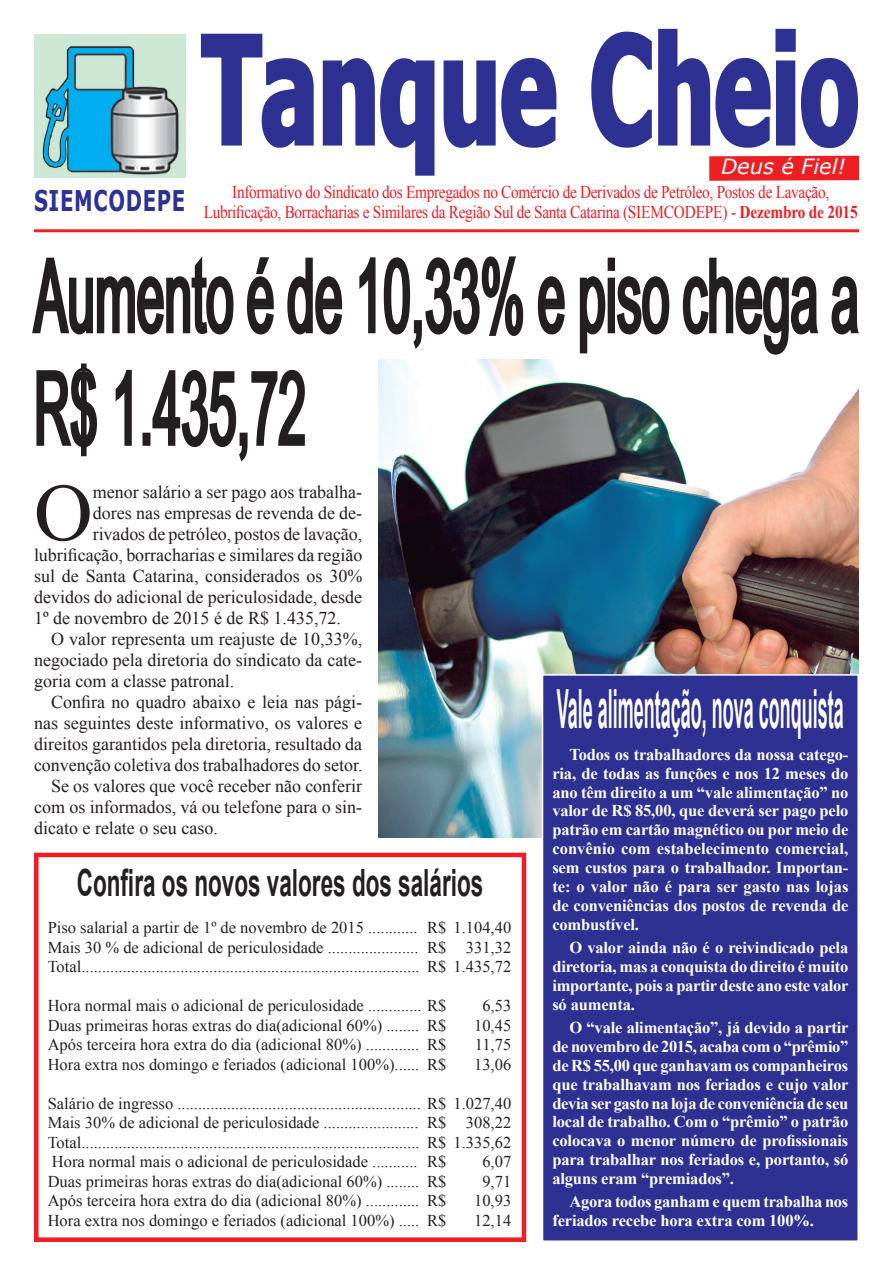
<style>
.page{position:relative;width:893px;height:1276px;background:#fff}
.page>*{position:absolute;margin:0;border:0;box-sizing:border-box;transform-origin:0 0}
.t1{font:700 149.7px "Tahoma";color:#2e3092;scale:.64 1}
.t2{font:101.4px/112.5px "Arial";color:#231f20;scale:.49 1}
.t3{font:81.45px "Times New Roman";color:#231f20}
.t4{font:700 54px "Arial";color:#fff;scale:.33 1}
.t5{font:700 37.5px "Arial";color:#231f20;scale:.6 1}
.t6{font:700 28.5px "Verdana";letter-spacing:.035em;color:#2e3092;scale:.69 1}
.t7{font:italic 21px "Verdana";color:#fff}
.t8{font:18px "Times New Roman";color:#231f20}
.t9{font:18px/20.2px "Times New Roman";letter-spacing:-.02em;color:#ee1d23;text-align:center;scale:.85 1}
.t10{font:16.5px/19.5px "Times New Roman";color:#231f20;text-align:justify}
.t11{font:700 16.5px/18.9px "Times New Roman";letter-spacing:-.01em;color:#fff;text-align:justify}
.s1{font-weight:700}
</style>
<div class="page">
<div style="left:34px;top:852px;width:492px;height:390px;border:4px solid #ee1d23"></div>
<svg style="left:200px;top:33px;width:114px;height:115px"></svg>
<svg style="left:322px;top:58px;width:113px;height:118px"></svg>
<svg style="left:443px;top:57px;width:114px;height:91px"></svg>
<hr style="left:34px;top:229px;width:825px;height:3px;background:#ee1f23">
<svg style="left:32px;top:256px;width:202px;height:79px"></svg>
<svg style="left:246px;top:257px;width:28px;height:78px"></svg>
<svg style="left:287px;top:257px;width:56px;height:78px"></svg>
<svg style="left:359px;top:256px;width:165px;height:93px"></svg>
<svg style="left:537px;top:276px;width:28px;height:59px"></svg>
<svg style="left:579px;top:276px;width:27px;height:78px"></svg>
<div style="left:608px;top:258px;width:7px;height:13px;border:3px solid #231f20"></div>
<div style="left:608px;top:278px;width:7px;height:55px;border:3px solid #231f20"></div>
<svg style="left:616px;top:276px;width:54px;height:59px"></svg>
<svg style="left:682px;top:257px;width:137px;height:98px"></svg>
<svg style="left:831px;top:276px;width:28px;height:59px"></svg>
<svg style="left:36px;top:363px;width:61px;height:94px"></svg>
<svg style="left:115px;top:369px;width:17px;height:77px"></svg>
<div style="left:142px;top:433px;width:8px;height:13px;border:3px solid #231f20"></div>
<svg style="left:152px;top:369px;width:153px;height:93px"></svg>
<img style="left:34px;top:34px;width:151px;height:143px">
<svg style="left:591px;top:28px;width:268px;height:153px"></svg>
<img style="left:378px;top:360px;width:481px;height:478px">
<div style="left:542px;top:674px;width:317px;height:568px;background:#2e3092;border:2px solid #fff"></div>
<h1 class="t1" style="left:202px;top:-15px;width:1027px">Tanque Cheio</h1>
<p class="t9" style="left:204px;top:181px;width:771px">Informativo do Sindicato dos Empregados no Comércio de Derivados de Petróleo, Postos de Lavação,<br>Lubrificação, Borracharias e Similares da Região Sul de Santa Catarina (SIEMCODEPE) - <span class="s1">Dezembro de 2015</span></p>
<h2 class="t2" style="left:34px;top:241px;width:1685px">Aumento é de 10,33% e piso chega a<br>R$ 1.435,72</h2>
<p class="t7" style="left:721px;top:152px;width:126px">Deus é Fiel!</p>
<h3 class="t6" style="left:34px;top:180px;width:221px">SIEMCODEPE</h3>
<h3 class="t3" style="left:34px;top:458px;width:60px">O</h3>
<p class="t8" style="left:93px;top:480px;width:271px">menor salário a ser pago aos trabalha-</p>
<p class="t8" style="left:93px;top:501px;width:271px">dores nas empresas de revenda de de-</p>
<p class="t8" style="left:93px;top:522px;width:271px">rivados de petróleo, postos de lavação,</p>
<p class="t8" style="left:34px;top:543px;width:330px">lubrificação, borracharias e similares da região</p>
<p class="t8" style="left:34px;top:564px;width:330px">sul de Santa Catarina, considerados os 30%</p>
<p class="t8" style="left:34px;top:585px;width:330px">devidos do adicional de periculosidade, desde</p>
<p class="t8" style="left:34px;top:606px;width:309px">1º de novembro de 2015 é de R$ 1.435,72.</p>
<p class="t8" style="left:51px;top:627px;width:313px">O valor representa um reajuste de 10,33%,</p>
<p class="t8" style="left:34px;top:648px;width:330px">negociado pela diretoria do sindicato da cate-</p>
<p class="t8" style="left:34px;top:669px;width:202px">goria com a classe patronal.</p>
<p class="t8" style="left:51px;top:690px;width:313px">Confira no quadro abaixo e leia nas pági-</p>
<p class="t8" style="left:34px;top:711px;width:330px">nas seguintes deste informativo, os valores e</p>
<p class="t8" style="left:34px;top:732px;width:330px">direitos garantidos pela diretoria, resultado da</p>
<p class="t8" style="left:34px;top:753px;width:330px">convenção coletiva dos trabalhadores do setor.</p>
<p class="t8" style="left:51px;top:774px;width:313px">Se os valores que você receber não conferir</p>
<p class="t8" style="left:34px;top:795px;width:330px">com os informados, vá ou telefone para o sin-</p>
<p class="t8" style="left:34px;top:816px;width:185px">dicato e relate o seu caso.</p>
<h3 class="t5" style="left:77px;top:857px;width:679px">Confira os novos valores dos salários</h3>
<p class="t10" style="left:48px;top:917px;width:465px">Piso salarial a partir de 1º de novembro de 2015 ............ R$ 1.104,40<br>Mais 30 % de adicional de periculosidade ...................... R$ 331,32<br>Total.................................................................................. R$ 1.435,72</p>
<p class="t10" style="left:48px;top:995px;width:400px">Hora normal mais o adicional de periculosidade ............. R$</p>
<p class="t10" style="left:482px;top:995px;width:30px">6,53</p>
<p class="t10" style="left:48px;top:1015px;width:400px">Duas primeiras horas extras do dia(adicional 60%) ........ R$</p>
<p class="t10" style="left:474px;top:1015px;width:39px">10,45</p>
<p class="t10" style="left:48px;top:1034px;width:400px">Após terceira hora extra do dia (adicional 80%) ............. R$</p>
<p class="t10" style="left:475px;top:1034px;width:38px">11,75</p>
<p class="t10" style="left:48px;top:1054px;width:400px">Hora extra nos domingo e feriados (adicional 100%)...... R$</p>
<p class="t10" style="left:474px;top:1054px;width:39px">13,06</p>
<p class="t10" style="left:48px;top:1093px;width:465px">Salário de ingresso ........................................................... R$ 1.027,40<br>Mais 30% de adicional de periculosidade ....................... R$ 308,22<br>Total.................................................................................. R$ 1.335,62<br>Hora normal mais o adicional de periculosidade ........... R$</p>
<p class="t10" style="left:482px;top:1151px;width:30px">6,07</p>
<p class="t10" style="left:48px;top:1171px;width:400px">Duas primeiras horas extras do dia(adicional 60%) ........ R$</p>
<p class="t10" style="left:482px;top:1171px;width:30px">9,71</p>
<p class="t10" style="left:48px;top:1190px;width:400px">Após terceira hora extra do dia (adicional 80%) ............. R$</p>
<p class="t10" style="left:474px;top:1190px;width:39px">10,93</p>
<p class="t10" style="left:48px;top:1210px;width:400px">Hora extra nos domingo e feriados (adicional 100%) ..... R$</p>
<p class="t10" style="left:474px;top:1210px;width:39px">12,14</p>
<h3 class="t4" style="left:557px;top:673px;width:872px">Vale alimentação, nova conquista</h3>
<p class="t11" style="left:552px;top:744px;width:298px;text-indent:17px">Todos os trabalhadores da nossa catego&shy;ria, de todas as funções e nos 12 meses do ano têm direito a um “vale alimentação” no valor de R$ 85,00, que deverá ser pago pelo patrão em cartão magnético ou por meio de convênio com estabelecimento comercial, sem custos para o trabalhador. Importan&shy;te: o valor não é para ser gasto nas lojas de conveniências dos postos de revenda de combustível.</p>
<p class="t11" style="left:552px;top:937px;width:298px;text-indent:17px">O valor ainda não é o reivindicado pela diretoria, mas a conquista do direito é muito importante, pois a partir deste ano este valor só aumenta.</p>
<p class="t11" style="left:552px;top:1017px;width:298px;text-indent:17px">O “vale alimentação”, já devido a partir de novembro de 2015, acaba com o “prêmio” de R$ 55,00 que ganhavam os companheiros que trabalhavam nos feriados e cujo valor devia ser gasto na loja de conveniência de seu local de trabalho. Com o “prêmio” o patrão colocava o menor número de profissionais para trabalhar nos feriados e, portanto, só alguns eram “premiados”.</p>
<p class="t11" style="left:552px;top:1192px;width:297px;text-indent:17px">Agora todos ganham e quem trabalha nos feriados recebe hora extra com 100%.</p>
</div>
